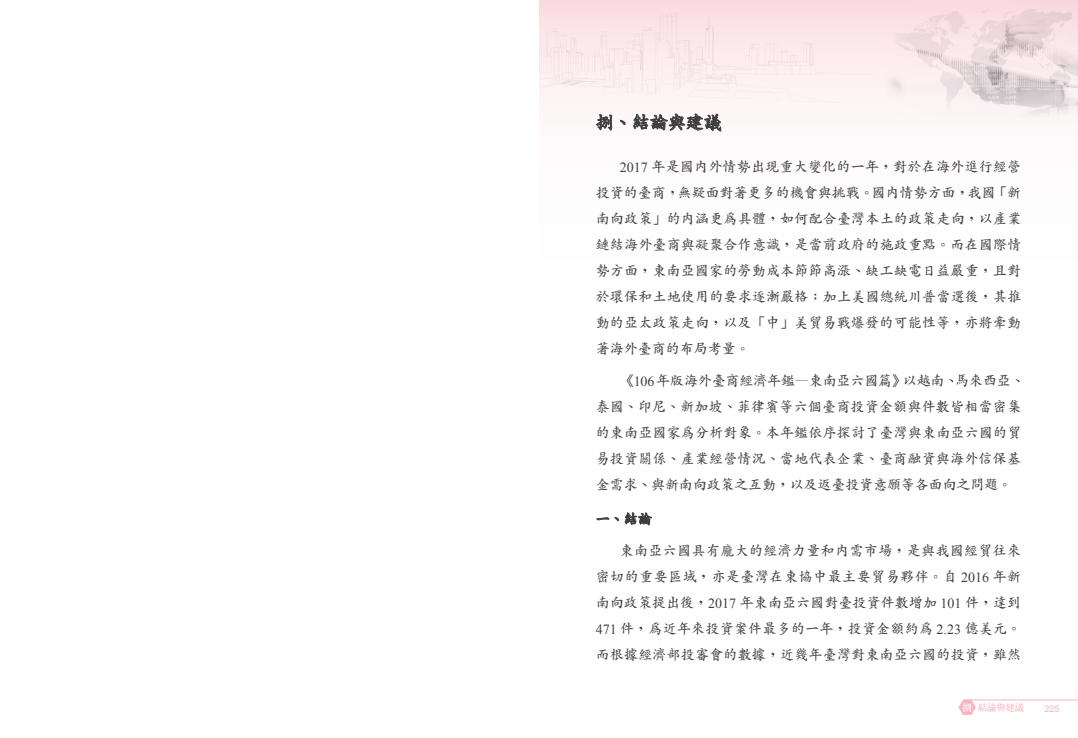
<style>
.page{position:relative;width:1078px;height:738px;background:#fff}
.page>*{position:absolute;margin:0;border:0;box-sizing:border-box;transform-origin:0 0}
.t1{font:700 18px "AR Kai B5";color:#3e3e3f}
.t2{font:700 14px/26px "AR Kai B5";letter-spacing:.015em;color:#3e3e3f;text-align:justify}
.t3{font:700 9.2px "AR Ming B5";color:#f8b5c1}
.t4{font:9px "Arial";color:#f8b5c1}
.s1{font-family:"Times New Roman";font-weight:400}
.s2{color:#fff}
</style>
<div class="page">
<svg style="left:539px;top:14px;width:331px;height:89px"></svg>
<div style="left:539px;top:43px;width:127px;height:36px;background:#fceaed"></div>
<img style="left:539px;top:19px;width:17px;height:23px">
<img style="left:653px;top:30px;width:15px;height:12px">
<img style="left:884px;top:0;width:193px;height:118px">
<svg style="left:958px;top:700px;width:17px;height:14px"></svg>
<hr style="left:962px;top:699px;width:115px;height:1px;background:#f8b5c1">
<svg style="left:596px;top:114px;width:16px;height:17px"></svg>
<svg style="left:620px;top:120px;width:5px;height:5px"></svg>
<svg style="left:633px;top:114px;width:88px;height:18px"></svg>
<svg style="left:596px;top:516px;width:22px;height:4px"></svg>
<svg style="left:624px;top:512px;width:27px;height:12px"></svg>
<p class="t1" style="left:595px;top:113px;width:127px">捌、結論與建議</p>
<p class="t2" style="left:595px;top:153px;width:427px;text-indent:24px"><span class="s1">2017</span> 年是國內外情勢出現重大變化的一年，對於在海外進行經營投資的臺商，無疑面對著更多的機會與挑戰。國內情勢方面，我國「新南向政策」的內涵更為具體，如何配合臺灣本土的政策走向，以產業鏈結海外臺商與凝聚合作意識，是當前政府的施政重點。而在國際情勢方面，東南亞國家的勞動成本節節高漲、缺工缺電日益嚴重，且對於環保和土地使用的要求逐漸嚴格；加上美國總統川普當選後，其推動的亞太政策走向，以及「中」美貿易戰爆發的可能性等，亦將牽動著海外臺商的布局考量。</p>
<p class="t2" style="left:595px;top:367px;width:430px;text-align:left;text-indent:24px">《<span class="s1">106</span>年版海外臺商經濟年鑑—東南亞六國篇》以越南、馬來西亞、泰國、印尼、新加坡、菲律賓等六個臺商投資金額與件數皆相當密集的東南亞國家為分析對象。本年鑑依序探討了臺灣與東南亞六國的貿易投資關係、產業經營情況、當地代表企業、臺商融資與海外信保基金需求、與新南向政策之互動，以及返臺投資意願等各面向之問題。</p>
<p class="t2" style="left:595px;top:505px;width:57px">一、結論</p>
<p class="t2" style="left:595px;top:537px;width:427px;text-indent:24px">東南亞六國具有龐大的經濟力量和內需市場，是與我國經貿往來密切的重要區域，亦是臺灣在東協中最主要貿易夥伴。自 <span class="s1">2016</span> 年新南向政策提出後，<span class="s1">2017</span> 年東南亞六國對臺投資件數增加 <span class="s1">101</span> 件，達到<span class="s1">471</span> 件，為近年來投資案件最多的一年，投資金額約為 <span class="s1">2.23</span> 億美元。而根據經濟部投審會的數據，近幾年臺灣對東南亞六國的投資，雖然</p>
<p class="t3" style="left:962px;top:702px;width:63px"><span class="s2">捌</span> 結論與建議</p>
<p class="t4" style="left:1044px;top:702px;width:17px">225</p>
</div>
